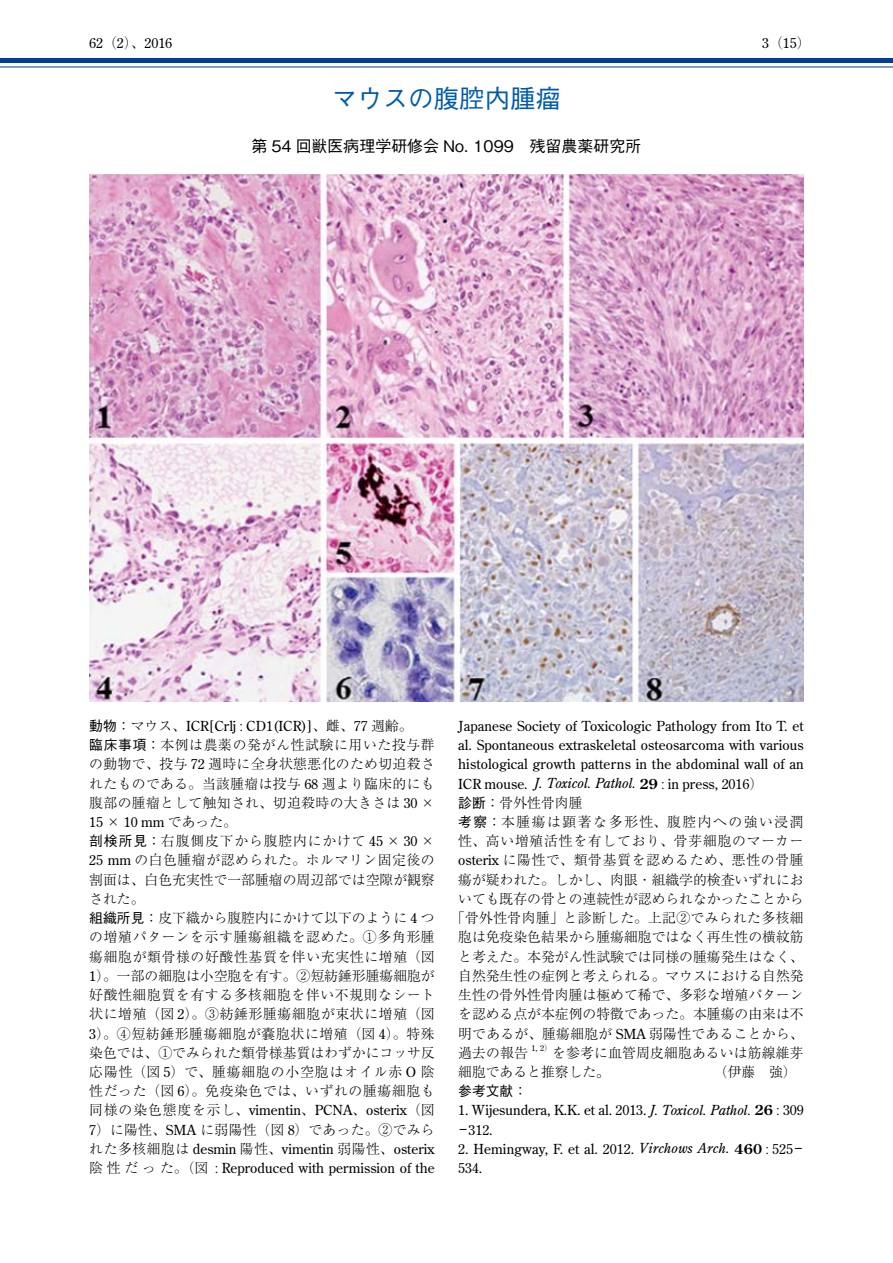
<style>
.page{position:relative;width:893px;height:1263px;background:#fff}
.page>*{position:absolute;margin:0;border:0;box-sizing:border-box;transform-origin:0 0}
.t1{font:500 25.5px "Gothic BBB Pro";color:#005bac}
.t2{font:500 15.9px "Gothic BBB Pro";color:#000}
.t3{font:13.8px/19.2px "Century Old Style Std";color:#000}
.t4{font:300 13.8px/19.2px "Ryumin Pr 5";letter-spacing:.045em;color:#000}
.t5{font:300 13.8px/19.2px "Ryumin Pr 5";letter-spacing:.02em;color:#000;text-align:justify}
.t6{font:300 13.8px "Ryumin Pr 5";color:#000}
.t7{font:300 13.8px "Ryumin Pr 5";letter-spacing:.05em;color:#000}
.t8{font:300 13.8px "Ryumin Pr 5";letter-spacing:.055em;color:#000}
.t9{font:300 13.8px "Ryumin Pr 5";letter-spacing:.11em;color:#000}
.t10{font:500 13.8px "Gothic BBB Pro";color:#000}
.t11{font:8.1px "Century Old Style Std";color:#000}
.s1{font-family:"Ryumin Pr 5";font-weight:300}
.s2{font-family:"Gothic BBB Pro";font-weight:500}
.s3{font-family:"Koz Min Std"}
.s4{font-family:"Century Old Style Std";font-weight:400}
.s5{font-style:italic}
.s6{font-weight:700}
.s7{font-family:"Koz Min Std";font-weight:400}
</style>
<div class="page">
<img style="left:89px;top:174px;width:715px;height:528px">
<div style="left:0;top:58px;width:893px;height:5px;background:#003f98"></div>
<hr style="left:0;top:67px;width:893px;height:1px;background:#003f98">
<p class="t3" style="left:89px;top:33px;width:84px">62<span class="s1">（</span>2<span class="s1">）、</span>2016</p>
<p class="t3" style="left:762px;top:33px;width:50px">3<span class="s1">（</span>15<span class="s1">）</span></p>
<h1 class="t1" style="left:332px;top:78px;width:231px">マウスの腹腔内腫瘤</h1>
<p class="t2" style="left:252px;top:133px;width:391px">第 54 回獣医病理学研修会 No. 1099　残留農薬研究所</p>
<p class="t3" style="left:89px;top:716px;width:325px"><span class="s2">動物：</span><span class="s1">マウス、</span>ICR[Crlj <span class="s3">:</span> CD1(ICR)]<span class="s1">、雌、</span>77 <span class="s1">週齢。</span></p>
<p class="t5" style="left:89px;top:734px;width:347px"><span class="s2">臨床事項：</span>本例は農薬の発がん性試験に用いた投与群の動物で、投与 <span class="s4">72</span> 週時に全身状態悪化のため切迫殺されたものである。当該腫瘤は投与 <span class="s4">68</span> 週より臨床的にも腹部の腫瘤として触知され、切迫殺時の大きさは <span class="s4">30</span> ×</p>
<p class="t3" style="left:89px;top:812px;width:149px">15 <span class="s1">×</span> 10 mm <span class="s1">であった。</span></p>
<p class="t4" style="left:89px;top:830px;width:347px"><span class="s2">剖検所見：</span>右腹側皮下から腹腔内にかけて <span class="s4">45</span> × <span class="s4">30</span> ×<br><span class="s4">25 mm</span> の白色腫瘤が認められた。ホルマリン固定後の割面は、白色充実性で一部腫瘤の周辺部では空隙が観察された。<br><span class="s2">組織所見：</span>皮下織から腹腔内にかけて以下のように <span class="s4">4</span> つの増殖パターンを示す腫瘍組織を認めた。①多角形腫瘍細胞が類骨様の好酸性基質を伴い充実性に増殖（図<br><span class="s4">1</span>）。一部の細胞は小空胞を有す。②短紡錘形腫瘍細胞が好酸性細胞質を有する多核細胞を伴い不規則なシート状に増殖（図 <span class="s4">2</span>）。③紡錘形腫瘍細胞が束状に増殖（図<br><span class="s4">3</span>）。④短紡錘形腫瘍細胞が嚢胞状に増殖（図 <span class="s4">4</span>）。特殊染色では、①でみられた類骨様基質はわずかにコッサ反応陽性（図 <span class="s4">5</span>）で、腫瘍細胞の小空胞はオイル赤 <span class="s4">O</span> 陰性だった（図 <span class="s4">6</span>）。免疫染色では、いずれの腫瘍細胞も</p>
<p class="t3" style="left:89px;top:1101px;width:347px"><span class="s1">同様の染色態度を示し、</span>vimentin<span class="s1">、</span>PCNA<span class="s1">、</span>osterix<span class="s1">（図</span></p>
<p class="t5" style="left:89px;top:1119px;width:347px"><span class="s4">7</span>）に陽性、<span class="s4">SMA</span> に弱陽性（図 <span class="s4">8</span>）であった。②でみら</p>
<p class="t3" style="left:89px;top:1139px;width:347px"><span class="s1">れた多核細胞は</span> desmin <span class="s1">陽性、</span>vimentin <span class="s1">弱陽性、</span>osterix<span class="s1">陰性だった。（図</span> <span class="s3">:</span> Reproduced with permission of the</p>
<p class="t3" style="left:458px;top:716px;width:347px;text-align:justify">Japanese Society of Toxicologic Pathology from Ito T. et al. Spontaneous extraskeletal osteosarcoma with various histological growth patterns in the abdominal wall of an ICR mouse. <span class="s5">J. Toxicol. Pathol.</span> <span class="s6">29</span> <span class="s3">:</span> in press, 2016<span class="s1">）</span></p>
<p class="t5" style="left:458px;top:792px;width:126px"><span class="s2">診断：</span>骨外性骨肉腫</p>
<p class="t9" style="left:458px;top:811px;width:347px"><span class="s2">考察：</span>本腫瘍は顕著な多形性、腹腔内への強い浸潤</p>
<p class="t8" style="left:458px;top:830px;width:347px">性、高い増殖活性を有しており、骨芽細胞のマーカー</p>
<p class="t7" style="left:458px;top:849px;width:347px"><span class="s4">osterix</span> に陽性で、類骨基質を認めるため、悪性の骨腫</p>
<p class="t6" style="left:458px;top:869px;width:347px">瘍が疑われた。しかし、肉眼・組織学的検査いずれにお</p>
<p class="t6" style="left:458px;top:888px;width:347px">いても既存の骨との連続性が認められなかったことから</p>
<p class="t5" style="left:451px;top:907px;width:354px">「骨外性骨肉腫」と診断した。上記②でみられた多核細</p>
<p class="t6" style="left:458px;top:926px;width:347px">胞は免疫染色結果から腫瘍細胞ではなく再生性の横紋筋</p>
<p class="t6" style="left:458px;top:945px;width:347px">と考えた。本発がん性試験では同様の腫瘍発生はなく、</p>
<p class="t6" style="left:458px;top:965px;width:347px">自然発生性の症例と考えられる。マウスにおける自然発</p>
<p class="t6" style="left:458px;top:984px;width:347px">生性の骨外性骨肉腫は極めて稀で、多彩な増殖パターン</p>
<p class="t6" style="left:458px;top:1003px;width:347px">を認める点が本症例の特徴であった。本腫瘍の由来は不</p>
<p class="t5" style="left:458px;top:1023px;width:347px">明であるが、腫瘍細胞が <span class="s4">SMA</span> 弱陽性であることから、</p>
<p class="t5" style="left:458px;top:1042px;width:71px">過去の報告</p>
<p class="t11" style="left:531px;top:1043px;width:22px">1, 2<span class="s1">）</span></p>
<p class="t5" style="left:458px;top:1042px;width:347px;text-indent:94px">を参考に血管周皮細胞あるいは筋線維芽細胞であると推察した<span class="s7">。　　　　　　　　</span>（伊藤 強）</p>
<p class="t10" style="left:458px;top:1080px;width:71px">参考文献：</p>
<p class="t3" style="left:458px;top:1101px;width:347px">1. Wijesundera, K.K. et al. 2013. <span class="s5">J. Toxicol. Pathol.</span> <span class="s6">26</span> <span class="s3">:</span> 309</p>
<p class="t3" style="left:460px;top:1120px;width:34px">– 312.</p>
<p class="t3" style="left:458px;top:1139px;width:345px">2. Hemingway, F. et al. 2012. <span class="s5">Virchows Arch.</span> <span class="s6">460</span> <span class="s3">:</span> 525 –<br>534.</p>
</div>
